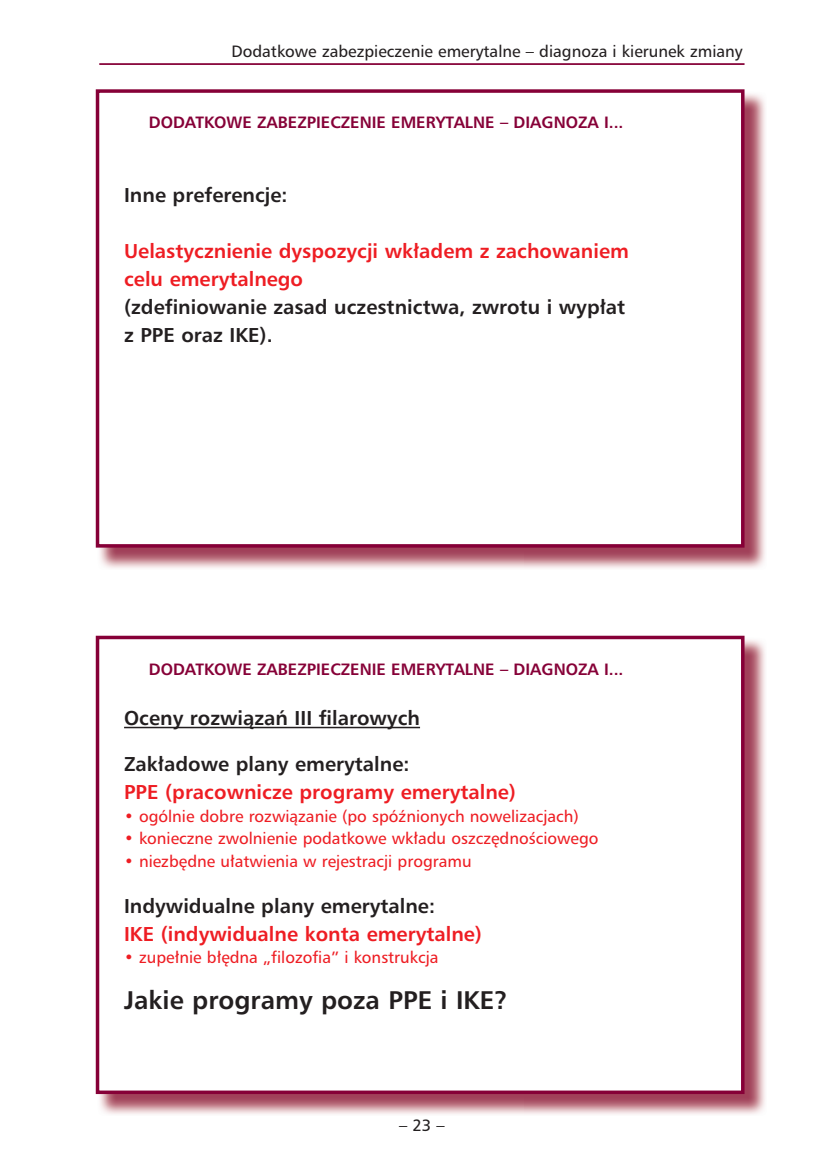
<style>
.page{position:relative;width:819px;height:1166px;background:#fff}
.page>*{position:absolute;margin:0;border:0;box-sizing:border-box;transform-origin:0 0}
.t1{font:700 24.5px "Humnst 777 PL";color:#231f20}
.t2{font:700 19.25px/28px "Humnst 777 PL";color:#231f20}
.t3{font:700 19.25px/28px "Humnst 777 PL";color:#ee1d23}
.t4{font:15.75px "Humnst 777 PL";color:#ee1d23}
.t5{font:700 15.75px "Humnst 777 PL";color:#860037}
.t6{font:15.75px "Humnst 777 PL";color:#231f20}
</style>
<div class="page">
<hr style="left:99px;top:63px;width:645px;height:2px;background:#860037">
<img style="left:98px;top:637px;width:667px;height:477px">
<div style="left:97px;top:637px;width:645px;height:455px;background:#fff"></div>
<hr style="left:124px;top:727px;width:296px;height:1px;background:#231f20">
<div style="left:96px;top:636px;width:648px;height:458px;border:4px solid #860037"></div>
<img style="left:99px;top:91px;width:666px;height:477px">
<div style="left:97px;top:91px;width:645px;height:455px;background:#fff"></div>
<div style="left:96px;top:89px;width:648px;height:459px;border:4px solid #860037"></div>
<p class="t6" style="left:231px;top:45px;width:513px">Dodatkowe zabezpieczenie emerytalne – diagnoza i kierunek zmiany</p>
<p class="t5" style="left:149px;top:116px;width:476px">DODATKOWE ZABEZPIECZENIE EMERYTALNE – DIAGNOZA I...</p>
<p class="t2" style="left:124px;top:182px;width:165px">Inne preferencje:</p>
<p class="t3" style="left:124px;top:238px;width:506px">Uelastycznienie dyspozycji wkładem z zachowaniem celu emerytalnego</p>
<p class="t2" style="left:124px;top:294px;width:503px">(zdefiniowanie zasad uczestnictwa, zwrotu i wypłat z PPE oraz IKE).</p>
<p class="t5" style="left:149px;top:662px;width:476px">DODATKOWE ZABEZPIECZENIE EMERYTALNE – DIAGNOZA I...</p>
<p class="t2" style="left:124px;top:706px;width:297px">Oceny rozwiązań III filarowych</p>
<p class="t2" style="left:124px;top:751px;width:287px">Zakładowe plany emerytalne:</p>
<p class="t3" style="left:124px;top:779px;width:393px">PPE (pracownicze programy emerytalne)</p>
<p class="t4" style="left:124px;top:809px;width:456px">• ogólnie dobre rozwiązanie (po spóźnionych nowelizacjach)</p>
<p class="t4" style="left:124px;top:832px;width:476px">• konieczne zwolnienie podatkowe wkładu oszczędnościowego</p>
<p class="t4" style="left:124px;top:855px;width:349px">• niezbędne ułatwienia w rejestracji programu</p>
<p class="t2" style="left:124px;top:893px;width:312px">Indywidualne plany emerytalne:</p>
<p class="t3" style="left:124px;top:921px;width:359px">IKE (indywidualne konta emerytalne)</p>
<p class="t4" style="left:124px;top:951px;width:316px">• zupełnie błędna „filozofia” i konstrukcja</p>
<h1 class="t1" style="left:124px;top:989px;width:385px">Jakie programy poza PPE i IKE?</h1>
<p class="t6" style="left:399px;top:1118px;width:47px">– 23 –</p>
</div>
